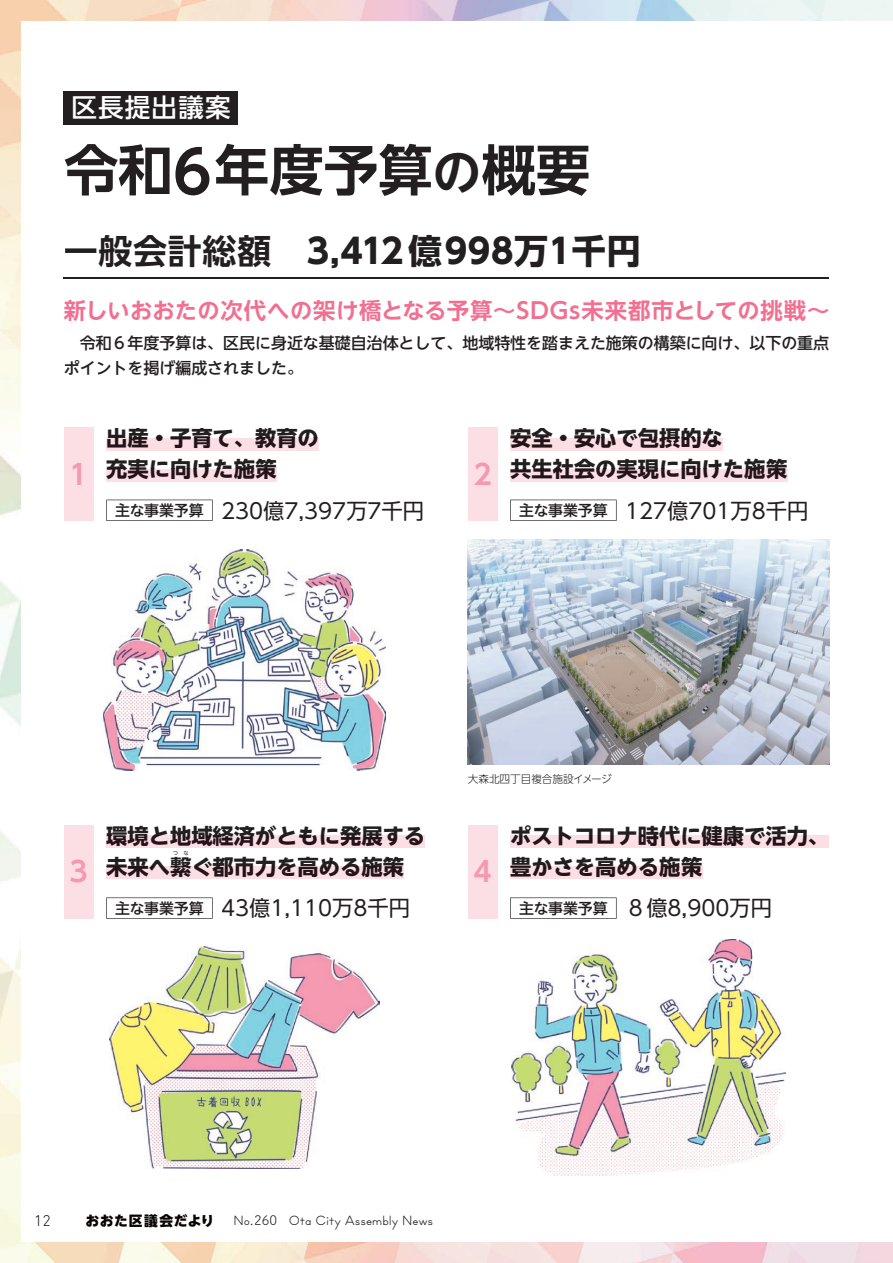
<style>
.page{position:relative;width:893px;height:1263px;background:#fff}
.page>*{position:absolute;margin:0;border:0;box-sizing:border-box;transform-origin:0 0}
.t1{font:700 58.5px "UD Shin Go NT Pr 6 N De";color:#231f20}
.t2{font:700 54.45px "UD Shin Go NT Pr 6 N De";color:#231f20}
.t3{font:700 34.05px "UD Shin Go NT Pr 6 N";letter-spacing:.02em;color:#231f20}
.t4{font:700 27.6px "UD Shin Go NT Pr 6 N De";color:#f499b0}
.t5{font:500 25.5px "UD Shin Go NT Pr 6 N";letter-spacing:.05em;color:#fff}
.t6{font:700 22.35px "UD Shin Go NT Pr 6 N De";letter-spacing:.03em;color:#f17091}
.t7{font:700 21.3px/30.9px "UD Shin Go NT Pr 6 N";color:#231f20}
.t8{font:21.3px "UD Shin Go NT Pr 6 N";color:#231f20}
.t9{font:500 15.9px/25.5px "UD Shin Go NT Pr 6 N";color:#231f20}
.t10{font:300 15.9px "DIN Next LT Pro";color:#231f20}
.t11{font:500 14.85px "UD Shin Go NT Pr 6 N";color:#231f20}
.t12{font:800 13.8px "UD Shin Go NT Pr 6 N";letter-spacing:.055em;color:#080302}
.t13{font:13.2px "Tsuku A Rd Gothic Std R";color:#231f20}
.t14{font:11.55px "MOG Block";color:#231f20}
.t15{font:300 10.65px "UD Shin Go NT Pr 6 N";color:#231f20}
.t16{font:5.25px "UD Shin Go NT Pr 6 N";color:#231f20}
.s1{font-size:49.5px}
.s2{font-family:"UD Shin Go NT Pr 6 N De"}
.s3{font-family:"MOG Block";font-size:11.55px}
</style>
<div class="page">
<img style="left:0;top:0;width:893px;height:52px">
<img style="left:0;top:1211px;width:893px;height:52px">
<img style="left:0;top:52px;width:21px;height:1159px">
<div style="left:21px;top:21px;width:872px;height:1221px;background:#fff"></div>
<div style="left:64px;top:91px;width:174px;height:34px;background:#231f20"></div>
<hr style="left:64px;top:277px;width:765px;height:2px;background:#231f20">
<div style="left:468px;top:428px;width:29px;height:93px;background:#fbdfe4"></div>
<div style="left:510px;top:438px;width:213px;height:13px;background:#fbdfe4"></div>
<div style="left:510px;top:469px;width:277px;height:12px;background:#fbdfe4"></div>
<div style="left:64px;top:428px;width:30px;height:93px;background:#fbdfe4"></div>
<div style="left:106px;top:438px;width:213px;height:13px;background:#fbdfe4"></div>
<div style="left:106px;top:469px;width:171px;height:12px;background:#fbdfe4"></div>
<img style="left:103px;top:550px;width:283px;height:220px">
<img style="left:468px;top:539px;width:361px;height:226px">
<svg style="left:106px;top:500px;width:107px;height:21px"></svg>
<svg style="left:510px;top:500px;width:107px;height:21px"></svg>
<div style="left:468px;top:825px;width:29px;height:94px;background:#fbdfe4"></div>
<div style="left:510px;top:835px;width:319px;height:13px;background:#fbdfe4"></div>
<div style="left:510px;top:866px;width:192px;height:13px;background:#fbdfe4"></div>
<div style="left:64px;top:825px;width:30px;height:94px;background:#fbdfe4"></div>
<div style="left:106px;top:835px;width:319px;height:13px;background:#fbdfe4"></div>
<div style="left:106px;top:866px;width:298px;height:13px;background:#fbdfe4"></div>
<img style="left:110px;top:946px;width:269px;height:223px">
<img style="left:512px;top:939px;width:273px;height:237px">
<svg style="left:106px;top:897px;width:107px;height:22px"></svg>
<svg style="left:510px;top:897px;width:107px;height:22px"></svg>
<p class="t5" style="left:71px;top:87px;width:161px">区長提出議案</p>
<h2 class="t2" style="left:215px;top:126px;width:377px">年度予算<span class="s1">の</span>概要</h2>
<h2 class="t2" style="left:64px;top:126px;width:110px">令和</h2>
<h1 class="t1" style="left:163px;top:125px;width:60px">６</h1>
<h3 class="t3" style="left:64px;top:223px;width:578px"><span class="s2">一般会計総額　</span>3,412億998万1千円</h3>
<p class="t6" style="left:64px;top:293px;width:767px">新しいおおたの次代への架け橋となる予算～SDGs未来都市としての挑戦~</p>
<p class="t9" style="left:64px;top:330px;width:767px">　令和６年度予算は、区民に身近な基礎自治体として、地域特性を踏まえた施策の構築に向け、以下の重点ポイントを掲げ編成されました。</p>
<p class="t4" style="left:70px;top:452px;width:20px">1</p>
<p class="t7" style="left:106px;top:422px;width:214px">出産・子育て、教育の充実に向けた施策</p>
<p class="t8" style="left:221px;top:493px;width:205px">230億7,397万7千円</p>
<p class="t11" style="left:115px;top:498px;width:90px">主な事業予算</p>
<p class="t4" style="left:473px;top:452px;width:20px">2</p>
<p class="t7" style="left:510px;top:422px;width:279px">安全・安心で包摂的な<br>共生社会の実現に向けた施策</p>
<p class="t8" style="left:625px;top:493px;width:185px">127億701万8千円</p>
<p class="t11" style="left:519px;top:498px;width:90px">主な事業予算</p>
<p class="t4" style="left:70px;top:849px;width:20px">3</p>
<p class="t7" style="left:106px;top:820px;width:320px">環境と地域経済がともに発展する未来へ繋ぐ都市力を高める施策</p>
<p class="t16" style="left:173px;top:849px;width:17px">つ な</p>
<p class="t11" style="left:115px;top:896px;width:90px">主な事業予算</p>
<p class="t8" style="left:221px;top:891px;width:190px">43億1,110万8千円</p>
<p class="t15" style="left:468px;top:770px;width:146px">大森北四丁目複合施設イメージ</p>
<p class="t4" style="left:473px;top:849px;width:20px">4</p>
<p class="t7" style="left:510px;top:820px;width:320px">ポストコロナ時代に健康で活力、豊かさを高める施策</p>
<p class="t8" style="left:625px;top:891px;width:148px">８億8,900万円</p>
<p class="t11" style="left:519px;top:896px;width:90px">主な事業予算</p>
<p class="t10" style="left:34px;top:1211px;width:18px">12</p>
<p class="t12" style="left:85px;top:1209px;width:130px">おおた区議会だより</p>
<p class="t13" style="left:250px;top:1210px;width:29px"><span class="s3">.</span>260</p>
<p class="t14" style="left:233px;top:1213px;width:18px">No</p>
<p class="t14" style="left:289px;top:1213px;width:146px">Ota City Assembly News</p>
</div>
